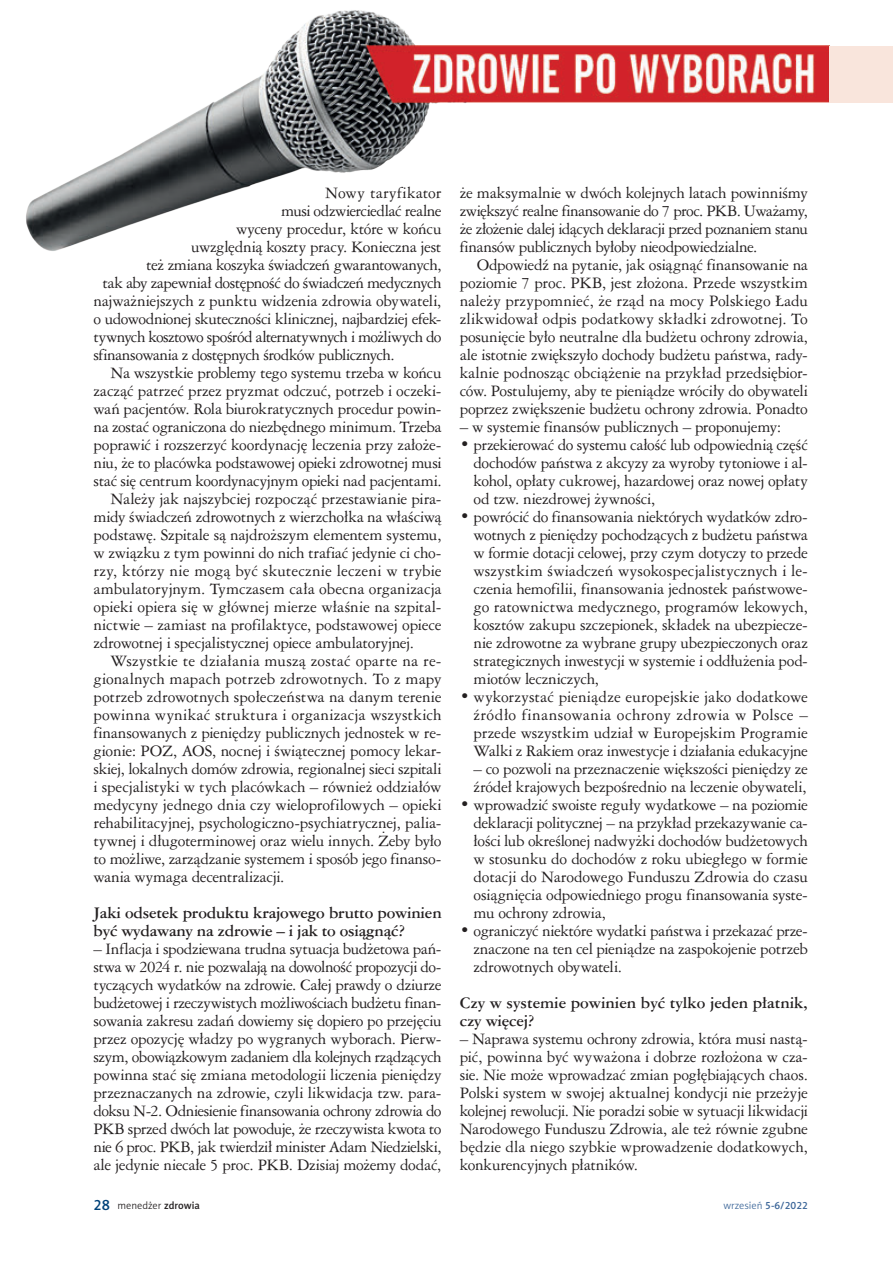
<style>
.page{position:relative;width:893px;height:1263px;background:#fff}
.page>*{position:absolute;margin:0;border:0;box-sizing:border-box;transform-origin:0 0}
.tekst_bez_wciecia{font:15px/18px "Ameri Garmnd PL";letter-spacing:-.015em;color:#231f20;text-align:justify}
.tekst{font:15px/18px "Ameri Garmnd PL";letter-spacing:-.025em;color:#231f20;text-align:justify}
.Wywiad_pytanie{font:700 15px/18px "Ameri Garmnd PL";letter-spacing:-.015em;color:#231f20}
.tekst-2{font:15px "Ameri Garmnd PL";letter-spacing:.015em;color:#231f20}
.t1{font:10.5px "Naomi Sans EFN Light";color:#231f20}
.t2{font:10.5px "Naomi Sans EFN Light";color:#3d6799}
.s1{font-family:"Naomi Sans EFN Medium";font-size:15px;color:#004279}
.s2{font-family:"Naomi Sans EFN Medium"}
</style>
<div class="page">
<img style="left:26px;top:10px;width:804px;height:241px">
<div style="left:829px;top:46px;width:64px;height:57px;background:#f9e5dc"></div>
<p class="tekst-2" style="left:325px;top:183px;width:118px">Nowy taryfikator</p>
<p class="tekst" style="left:281px;top:201px;width:162px">musi odzwierciedlać realne</p>
<p class="tekst" style="left:236px;top:219px;width:207px">wyceny procedur, które w końcu</p>
<p class="tekst" style="left:191px;top:237px;width:252px">uwzględnią koszty pracy. Konieczna jest</p>
<p class="tekst" style="left:146px;top:255px;width:297px">też zmiana koszyka świadczeń gwarantowanych,</p>
<p class="tekst" style="left:103px;top:273px;width:341px">tak aby zapewniał dostępność do świadczeń medycznych</p>
<p class="tekst" style="left:94px;top:291px;width:349px">najważniejszych z punktu widzenia zdrowia obywateli,</p>
<p class="tekst" style="left:94px;top:309px;width:350px">o udowodnionej skuteczności klinicznej, najbardziej efek-</p>
<p class="tekst" style="left:94px;top:327px;width:350px">tywnych kosztowo spośród alternatywnych i możliwych do</p>
<p class="tekst" style="left:94px;top:345px;width:303px">sfinansowania z dostępnych środków publicznych.</p>
<p class="tekst" style="left:94px;top:363px;width:350px;text-indent:17px">Na wszystkie problemy tego systemu trzeba w końcu zacząć patrzeć przez pryzmat odczuć, potrzeb i oczeki&shy;wań pacjentów. Rola biurokratycznych procedur powin&shy;na zostać ograniczona do niezbędnego minimum. Trzeba poprawić i rozszerzyć koordynację leczenia przy założe&shy;niu, że to placówka podstawowej opieki zdrowotnej musi stać się centrum koordynacyjnym opieki nad pacjentami.</p>
<p class="tekst" style="left:94px;top:489px;width:350px;text-indent:17px">Należy jak najszybciej rozpocząć przestawianie pira&shy;midy świadczeń zdrowotnych z wierzchołka na właściwą podstawę. Szpitale są najdroższym elementem systemu, w związku z tym powinni do nich trafiać jedynie ci cho&shy;rzy, którzy nie mogą być skutecznie leczeni w trybie ambulatoryjnym. Tymczasem cała obecna organizacja opieki opiera się w głównej mierze właśnie na szpital&shy;nictwie – zamiast na profilaktyce, podstawowej opiece zdrowotnej i specjalistycznej opiece ambulatoryjnej.</p>
<p class="tekst" style="left:94px;top:651px;width:350px;text-indent:17px">Wszystkie te działania muszą zostać oparte na re&shy;gionalnych mapach potrzeb zdrowotnych. To z mapy potrzeb zdrowotnych społeczeństwa na danym terenie powinna wynikać struktura i organizacja wszystkich finansowanych z pieniędzy publicznych jednostek w re&shy;gionie: POZ, AOS, nocnej i świątecznej pomocy lekar&shy;skiej, lokalnych domów zdrowia, regionalnej sieci szpitali i specjalistyki w tych placówkach – również oddziałów medycyny jednego dnia czy wieloprofilowych – opieki rehabilitacyjnej, psychologiczno-psychiatrycznej, palia&shy;tywnej i długoterminowej oraz wielu innych. Żeby było to możliwe, zarządzanie systemem i sposób jego finanso&shy;wania wymaga decentralizacji.</p>
<p class="Wywiad_pytanie" style="left:94px;top:903px;width:350px">Jaki odsetek produktu krajowego brutto powinien być wydawany na zdrowie – i jak to osiągnąć?</p>
<p class="tekst_bez_wciecia" style="left:94px;top:939px;width:350px">– Inflacja i spodziewana trudna sytuacja budżetowa pań&shy;stwa w 2024 r. nie pozwalają na dowolność propozycji do&shy;tyczących wydatków na zdrowie. Całej prawdy o dziurze budżetowej i rzeczywistych możliwościach budżetu finan&shy;sowania zakresu zadań dowiemy się dopiero po przejęciu przez opozycję władzy po wygranych wyborach. Pierw&shy;szym, obowiązkowym zadaniem dla kolejnych rządzących powinna stać się zmiana metodologii liczenia pieniędzy przeznaczanych na zdrowie, czyli likwidacja tzw. para&shy;doksu N-2. Odniesienie finansowania ochrony zdrowia do PKB sprzed dwóch lat powoduje, że rzeczywista kwota to nie 6 proc. PKB, jak twierdził minister Adam Niedzielski, ale jedynie niecałe 5 proc. PKB. Dzisiaj możemy dodać,</p>
<p class="tekst_bez_wciecia" style="left:460px;top:183px;width:350px">że maksymalnie w dwóch kolejnych latach powinniśmy zwiększyć realne finansowanie do 7 proc. PKB. Uważamy, że złożenie dalej idących deklaracji przed poznaniem stanu finansów publicznych byłoby nieodpowiedzialne.</p>
<p class="tekst" style="left:460px;top:255px;width:350px;text-indent:17px">Odpowiedź na pytanie, jak osiągnąć finansowanie na poziomie 7 proc. PKB, jest złożona. Przede wszystkim należy przypomnieć, że rząd na mocy Polskiego Ładu zlikwidował odpis podatkowy składki zdrowotnej. To posunięcie było neutralne dla budżetu ochrony zdrowia, ale istotnie zwiększyło dochody budżetu państwa, rady&shy;kalnie podnosząc obciążenie na przykład przedsiębior&shy;ców. Postulujemy, aby te pieniądze wróciły do obywateli poprzez zwiększenie budżetu ochrony zdrowia. Ponadto</p>
<p class="tekst" style="left:460px;top:417px;width:323px">– w systemie finansów publicznych – proponujemy:</p>
<p class="tekst_bez_wciecia" style="left:474px;top:435px;width:336px;text-indent:-14px">• przekierować do systemu całość lub odpowiednią część dochodów państwa z akcyzy za wyroby tytoniowe i al&shy;kohol, opłaty cukrowej, hazardowej oraz nowej opłaty od tzw. niezdrowej żywności,</p>
<p class="tekst_bez_wciecia" style="left:474px;top:507px;width:336px;text-indent:-14px">• powrócić do finansowania niektórych wydatków zdro&shy;wotnych z pieniędzy pochodzących z budżetu państwa w formie dotacji celowej, przy czym dotyczy to przede wszystkim świadczeń wysokospecjalistycznych i le&shy;czenia hemofilii, finansowania jednostek państwowe&shy;go ratownictwa medycznego, programów lekowych, kosztów zakupu szczepionek, składek na ubezpiecze&shy;nie zdrowotne za wybrane grupy ubezpieczonych oraz strategicznych inwestycji w systemie i oddłużenia pod&shy;miotów leczniczych,</p>
<p class="tekst_bez_wciecia" style="left:474px;top:687px;width:336px;text-indent:-14px">• wykorzystać pieniądze europejskie jako dodatkowe źródło finansowania ochrony zdrowia w Polsce – przede wszystkim udział w Europejskim Programie Walki z Rakiem oraz inwestycje i działania edukacyjne</p>
<p class="tekst_bez_wciecia" style="left:474px;top:759px;width:336px">– co pozwoli na przeznaczenie większości pieniędzy ze źródeł krajowych bezpośrednio na leczenie obywateli,</p>
<p class="tekst_bez_wciecia" style="left:474px;top:795px;width:336px;text-indent:-14px">• wprowadzić swoiste reguły wydatkowe – na poziomie deklaracji politycznej – na przykład przekazywanie ca&shy;łości lub określonej nadwyżki dochodów budżetowych w stosunku do dochodów z roku ubiegłego w formie dotacji do Narodowego Funduszu Zdrowia do czasu osiągnięcia odpowiedniego progu finansowania syste&shy;mu ochrony zdrowia,</p>
<p class="tekst_bez_wciecia" style="left:474px;top:921px;width:336px;text-indent:-14px">• ograniczyć niektóre wydatki państwa i przekazać prze&shy;znaczone na ten cel pieniądze na zaspokojenie potrzeb zdrowotnych obywateli.</p>
<p class="Wywiad_pytanie" style="left:460px;top:993px;width:350px">Czy w systemie powinien być tylko jeden płatnik, czy więcej?</p>
<p class="tekst_bez_wciecia" style="left:460px;top:1029px;width:350px">– Naprawa systemu ochrony zdrowia, która musi nastą&shy;pić, powinna być wyważona i dobrze rozłożona w cza&shy;sie. Nie może wprowadzać zmian pogłębiających chaos.<br>Polski system w swojej aktualnej kondycji nie przeżyje kolejnej rewolucji. Nie poradzi sobie w sytuacji likwidacji Narodowego Funduszu Zdrowia, ale też równie zgubne będzie dla niego szybkie wprowadzenie dodatkowych, konkurencyjnych płatników.</p>
<p class="t1" style="left:94px;top:1199px;width:108px"><span class="s1">28</span> menedżer <span class="s2">zdrowia</span></p>
<p class="t2" style="left:723px;top:1199px;width:86px">wrzesień <span class="s2">5-6/2022</span></p>
</div>
